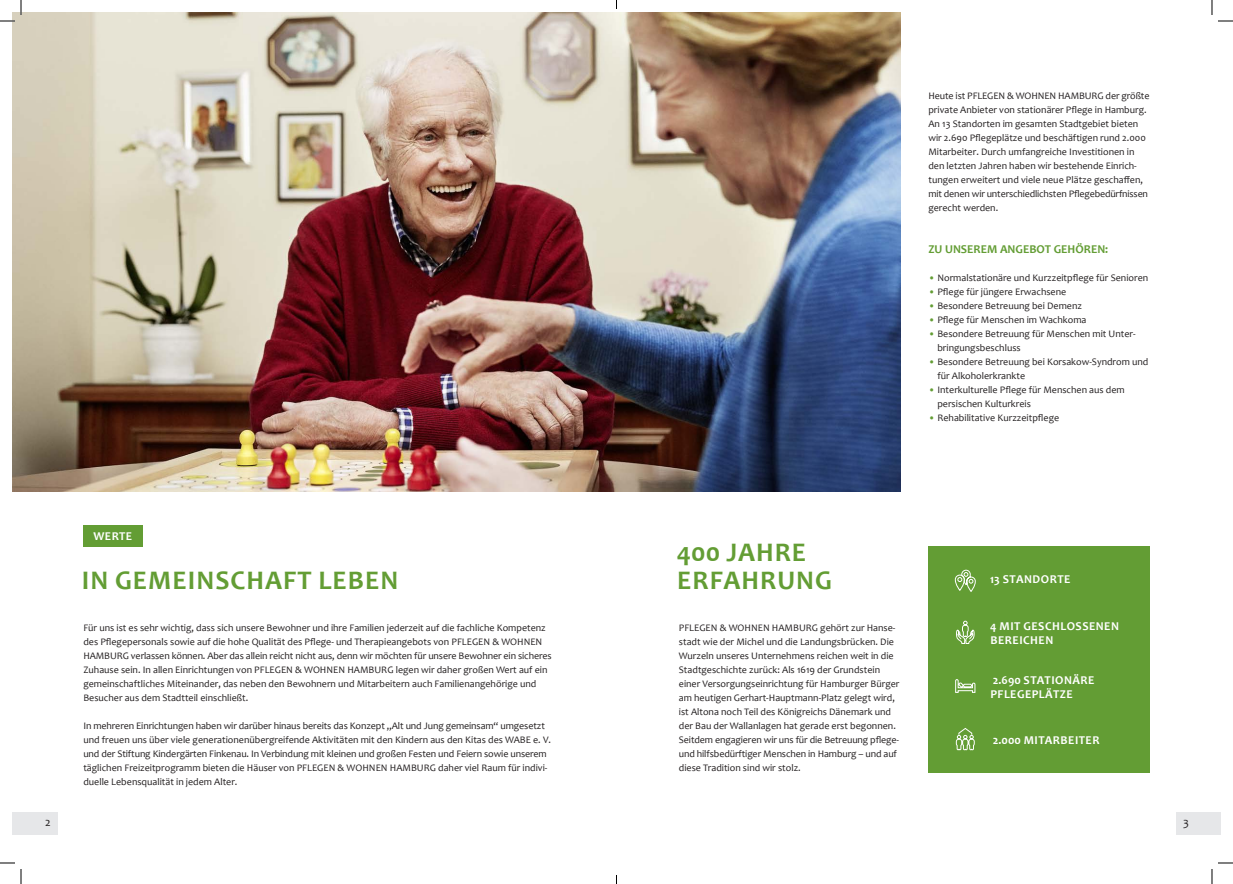
<style>
.page{position:relative;width:1233px;height:884px;background:#fff}
.page>*{position:absolute;margin:0;border:0;box-sizing:border-box;transform-origin:0 0}
.t1{font:700 27px "Candara";letter-spacing:.04em;color:#639d34}
.t2{font:700 12px/14px "Candara";letter-spacing:.04em;color:#fff}
.t3{font:700 12px "Candara";color:#639d34}
.t4{font:12px "Candara";color:#231f20}
.t5{font:10px/14px "Candara";color:#231f20}
.s1{color:#639d34}
</style>
<div class="page">
<div style="left:12px;top:812px;width:46px;height:22px;background:#e6e7e9"></div>
<div style="left:1176px;top:812px;width:44px;height:22px;background:#e6e7e9"></div>
<img style="left:12px;top:12px;width:888px;height:479px">
<div style="left:928px;top:546px;width:221px;height:226px;background:#639d34"></div>
<div style="left:955px;top:575px;width:9px;height:16px;border:1px solid #fff;border-radius:5px"></div>
<svg style="left:957px;top:570px;width:19px;height:22px"></svg>
<svg style="left:956px;top:621px;width:18px;height:23px"></svg>
<svg style="left:955px;top:728px;width:20px;height:22px"></svg>
<svg style="left:955px;top:679px;width:20px;height:14px"></svg>
<div style="left:83px;top:525px;width:59px;height:22px;background:#639d34"></div>
<svg style="left:1218px;top:20px;width:15px;height:2px"></svg>
<svg style="left:1218px;top:862px;width:15px;height:2px"></svg>
<svg style="left:0;top:0;width:22px;height:22px"></svg>
<svg style="left:0;top:862px;width:22px;height:22px"></svg>
<svg style="left:1211px;top:0;width:1px;height:15px"></svg>
<svg style="left:1211px;top:869px;width:1px;height:15px"></svg>
<p class="t2" style="left:94px;top:529px;width:40px">WERTE</p>
<h1 class="t1" style="left:677px;top:535px;width:131px">400 JAHRE</h1>
<p class="t5" style="left:928px;top:89px;width:223px">Heute ist PFLEGEN &amp; WOHNEN HAMBURG der größte private Anbieter von stationärer Pflege in Hamburg.<br>An 13 Standorten im gesamten Stadtgebiet bieten wir 2.690 Pflegeplätze und beschäftigen rund 2.000<br>Mitarbeiter. Durch umfangreiche Investitionen in den letzten Jahren haben wir bestehende Einrich&shy;tungen erweitert und viele neue Plätze geschaffen, mit denen wir unterschiedlichsten Pflegebedürfnissen gerecht werden.</p>
<p class="t3" style="left:928px;top:242px;width:181px">ZU UNSEREM ANGEBOT GEHÖREN:</p>
<p class="t5" style="left:928px;top:271px;width:221px"><span class="s1">•</span> Normalstationäre und Kurzzeitpflege für Senioren</p>
<p class="t5" style="left:928px;top:285px;width:139px"><span class="s1">•</span> Pflege für jüngere Erwachsene</p>
<p class="t5" style="left:928px;top:299px;width:155px"><span class="s1">•</span> Besondere Betreuung bei Demenz</p>
<p class="t5" style="left:928px;top:313px;width:159px"><span class="s1">•</span> Pflege für Menschen im Wachkoma</p>
<p class="t5" style="left:937px;top:327px;width:200px;text-indent:-9px"><span class="s1">•</span> Besondere Betreuung für Menschen mit Unter&shy;bringungsbeschluss</p>
<p class="t5" style="left:937px;top:355px;width:212px;text-indent:-9px"><span class="s1">•</span> Besondere Betreuung bei Korsakow-Syndrom und für Alkoholerkrankte</p>
<p class="t5" style="left:937px;top:383px;width:189px;text-indent:-9px"><span class="s1">•</span> Interkulturelle Pflege für Menschen aus dem persischen Kulturkreis</p>
<p class="t5" style="left:928px;top:411px;width:132px"><span class="s1">•</span> Rehabilitative Kurzzeitpflege</p>
<h1 class="t1" style="left:82px;top:563px;width:318px">IN GEMEINSCHAFT LEBEN</h1>
<h1 class="t1" style="left:677px;top:563px;width:156px">ERFAHRUNG</h1>
<p class="t2" style="left:990px;top:572px;width:82px">13 STANDORTE</p>
<p class="t5" style="left:83px;top:621px;width:470px">Für uns ist es sehr wichtig, dass sich unsere Bewohner und ihre Familien jederzeit auf die fachliche Kompetenz des Pflegepersonals sowie auf die hohe Qualität des Pflege- und Therapieangebots von PFLEGEN &amp; WOHNEN HAMBURG verlassen können. Aber das allein reicht nicht aus, denn wir möchten für unsere Bewohner ein sicheres Zuhause sein. In allen Einrichtungen von PFLEGEN &amp; WOHNEN HAMBURG legen wir daher großen Wert auf ein gemeinschaftliches Miteinander, das neben den Bewohnern und Mitarbeitern auch Familienangehörige und Besucher aus dem Stadtteil einschließt.</p>
<p class="t5" style="left:83px;top:719px;width:469px">In mehreren Einrichtungen haben wir darüber hinaus bereits das Konzept „Alt und Jung gemeinsam“ umgesetzt und freuen uns über viele generationenübergreifende Aktivitäten mit den Kindern aus den Kitas des WABE e. V. und der Stiftung Kindergärten Finkenau. In Verbindung mit kleinen und großen Festen und Feiern sowie unserem täglichen Freizeitprogramm bieten die Häuser von PFLEGEN &amp; WOHNEN HAMBURG daher viel Raum für indivi&shy;duelle Lebensqualität in jedem Alter.</p>
<p class="t5" style="left:679px;top:621px;width:222px">PFLEGEN &amp; WOHNEN HAMBURG gehört zur Hanse&shy;stadt wie der Michel und die Landungsbrücken. Die Wurzeln unseres Unternehmens reichen weit in die Stadtgeschichte zurück: Als 1619 der Grundstein einer Versorgungseinrichtung für Hamburger Bürger am heutigen Gerhart-Hauptmann-Platz gelegt wird, ist Altona noch Teil des Königreichs Dänemark und der Bau der Wallanlagen hat gerade erst begonnen.<br>Seitdem engagieren wir uns für die Betreuung pflege&shy;und hilfsbedürftiger Menschen in Hamburg – und auf diese Tradition sind wir stolz.</p>
<p class="t2" style="left:990px;top:619px;width:130px">4 MIT GESCHLOSSENEN<br>BEREICHEN</p>
<p class="t2" style="left:990px;top:672px;width:105px">2.690 STATIONÄRE<br>PFLEGEPLÄTZE</p>
<p class="t2" style="left:993px;top:733px;width:108px">2.000 MITARBEITER</p>
<p class="t4" style="left:45px;top:814px;width:7px">2</p>
<p class="t4" style="left:1183px;top:814px;width:7px">3</p>
</div>
